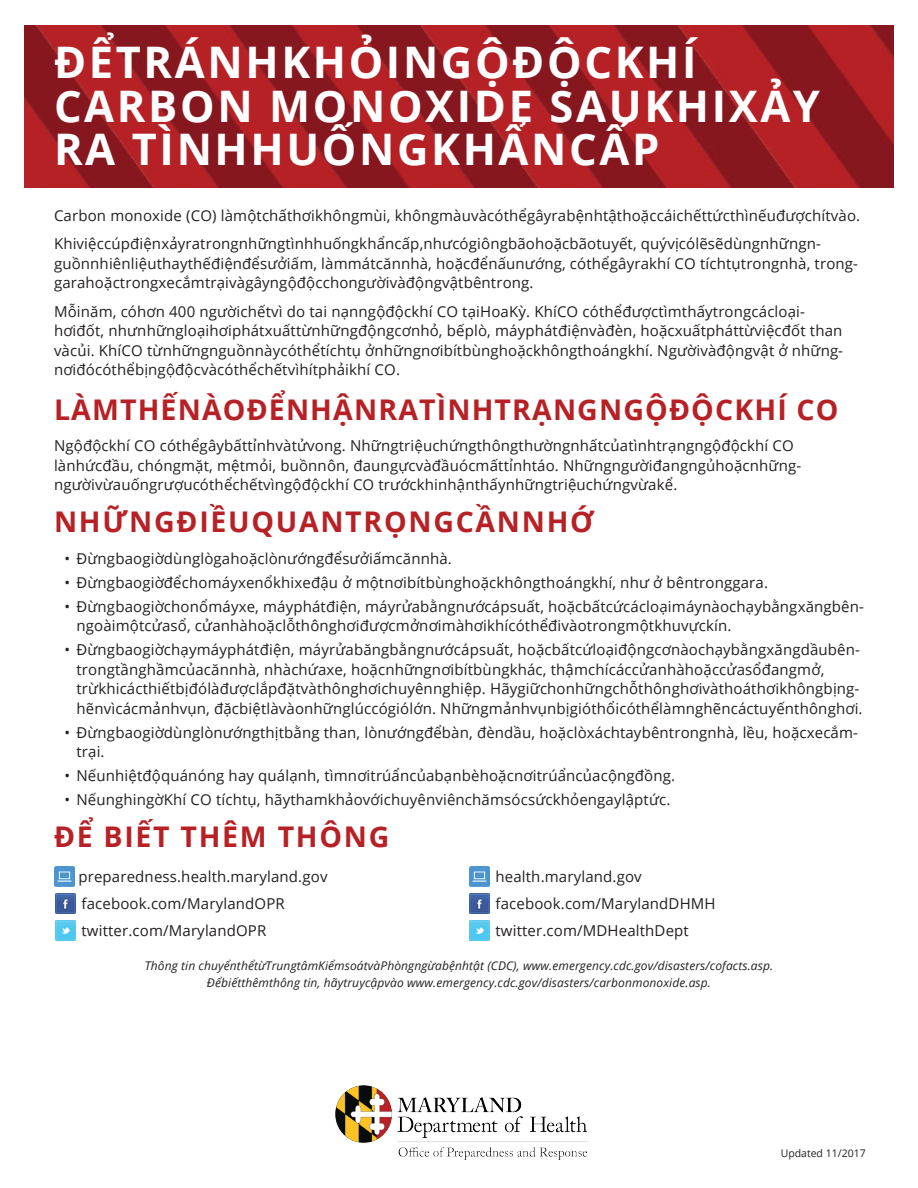
<style>
.page{position:relative;width:918px;height:1188px;background:#fff}
.page>*{position:absolute;margin:0;border:0;box-sizing:border-box;transform-origin:0 0}
.t1{font:700 43.5px/43.5px "Open Sans";letter-spacing:.06em;color:#fff}
.t2{font:700 28.5px "Open Sans";letter-spacing:.06em;color:#b72025}
.t3{font:700 28.5px "Open Sans";letter-spacing:.04em;color:#b72025}
.t4{font:15px/19.5px "Open Sans";letter-spacing:.01em;color:#231f20}
.t5{font:italic 12px/16.5px "Open Sans";letter-spacing:.01em;color:#231f20;text-align:center}
.t6{font:10.5px "Open Sans";color:#231f20}
</style>
<div class="page">
<img style="left:335px;top:1086px;width:253px;height:74px">
<img style="left:25px;top:26px;width:868px;height:161px">
<img style="left:54px;top:867px;width:20px;height:20px">
<img style="left:56px;top:894px;width:20px;height:20px">
<img style="left:56px;top:921px;width:20px;height:20px">
<img style="left:470px;top:867px;width:20px;height:20px">
<img style="left:470px;top:894px;width:20px;height:20px">
<img style="left:470px;top:921px;width:20px;height:20px">
<p class="t1" style="left:54px;top:39px;width:768px">ĐỂTRÁNHKHỎINGỘĐỘCKHÍ<br>CARBON MONOXIDE SAUKHIXẢY<br>RA TÌNHHUỐNGKHẨNCẤP</p>
<p class="t4" style="left:54px;top:205px;width:808px">Carbon monoxide (CO) làmộtchấthơikhôngmùi, khôngmàuvàcóthểgâyrabệnhtậthoặccáichếttứcthìnếuđượchítvào.</p>
<p class="t4" style="left:54px;top:234px;width:806px">Khiviệccúpđiệnxảyratrongnhữngtìnhhuốngkhẩncấp,nhưcógiôngbãohoặcbãotuyết, quývịcólẽsẽdùngnhữngn&shy;guồnnhiênliệuthaythếđiệnđểsưởiấm, làmmátcănnhà, hoặcđểnấunướng, cóthểgâyrakhí CO tíchtụtrongnhà, trong&shy;garahoặctrongxecắmtrạivàgâyngộđộcchongườivàđộngvậtbêntrong.</p>
<p class="t4" style="left:54px;top:301px;width:791px">Mỗinăm, cóhơn 400 ngườichếtvì do tai nạnngộđộckhí CO tạiHoaKỳ. KhíCO cóthểđượctìmthấytrongcácloại&shy;hơiđốt, nhưnhữngloạihơiphátxuấttừnhữngđộngcơnhỏ, bếplò, máyphátđiệnvàđèn, hoặcxuấtpháttừviệcđốt than vàcủi. KhíCO từnhữngnguồnnàycóthểtíchtụ ởnhữngnơibítbùnghoặckhôngthoángkhí. Ngườivàđộngvật ở những&shy;nơiđócóthểbịngộđộcvàcóthểchếtvìhítphảikhí CO.</p>
<p class="t3" style="left:54px;top:389px;width:786px">LÀMTHẾNÀOĐỂNHẬNRATÌNHTRẠNGNGỘĐỘCKHÍ CO</p>
<p class="t4" style="left:54px;top:436px;width:749px">Ngộđộckhí CO cóthểgâybấttỉnhvàtửvong. Nhữngtriệuchứngthôngthườngnhấtcủatìnhtrạngngộđộckhí CO lànhứcđầu, chóngmặt, mệtmỏi, buồnnôn, đaungựcvàđầuócmấttỉnhtáo. Nhữngngườiđangngủhoặcnhững&shy;ngườivừauốngrượucóthểchếtvìngộđộckhí CO trướckhinhậnthấynhữngtriệuchứngvừakể.</p>
<p class="t2" style="left:54px;top:502px;width:541px">NHỮNGĐIỀUQUANTRỌNGCẦNNHỚ</p>
<p class="t4" style="left:64px;top:548px;width:389px">• Đừngbaogiờdùnglògahoặclònướngđểsưởiấmcănnhà.</p>
<p class="t4" style="left:64px;top:572px;width:705px">• Đừngbaogiờđểchomáyxenổkhixeđậu ở mộtnơibítbùnghoặckhôngthoángkhí, như ở bêntronggara.</p>
<p class="t4" style="left:76px;top:596px;width:789px;text-indent:-12px">• Đừngbaogiờchonổmáyxe, máyphátđiện, máyrửabằngnướcápsuất, hoặcbấtcứcácloạimáynàochạybằngxăngbên&shy;ngoàimộtcửasổ, cửanhàhoặclỗthônghơiđượcmởnơimàhơikhícóthểđivàotrongmộtkhuvựckín.</p>
<p class="t4" style="left:76px;top:640px;width:788px;text-indent:-12px">• Đừngbaogiờchạymáyphátđiện, máyrửabăngbằngnướcápsuất, hoặcbấtcứloạiđộngcơnàochạybằngxăngdầubên&shy;trongtầnghầmcủacănnhà, nhàchứaxe, hoặcnhữngnơibítbùngkhác, thậmchícáccửanhàhoặccửasổđangmở, trừkhicácthiếtbịđólàđượclắpđặtvàthônghơichuyênnghiệp. Hãygiữchonhữngchỗthônghơivàthoáthơikhôngbịng&shy;hẽnvìcácmảnhvụn, đặcbiệtlàvàonhữnglúccógiólớn. Nhữngmảnhvụnbịgióthổicóthểlàmnghẽncáctuyếnthônghơi.</p>
<p class="t4" style="left:76px;top:722px;width:783px;text-indent:-12px">• Đừngbaogiờdùnglònướngthịtbằng than, lònướngđểbàn, đèndầu, hoặclòxáchtaybêntrongnhà, lều, hoặcxecắm&shy;trại.</p>
<p class="t4" style="left:64px;top:766px;width:612px">• Nếunhiệtđộquánóng hay quálạnh, tìmnơitrúẩncủabạnbèhoặcnơitrúẩncủacộngđồng.</p>
<p class="t4" style="left:64px;top:790px;width:607px">• NếunghingờKhí CO tíchtụ, hãythamkhảovớichuyênviênchămsócsứckhỏengaylậptức.</p>
<p class="t2" style="left:54px;top:816px;width:337px">ĐỂ BIẾT THÊM THÔNG</p>
<p class="t4" style="left:78px;top:867px;width:251px">preparedness.health.maryland.gov</p>
<p class="t4" style="left:82px;top:894px;width:205px">facebook.com/MarylandOPR</p>
<p class="t4" style="left:82px;top:921px;width:186px">twitter.com/MarylandOPR</p>
<p class="t4" style="left:496px;top:867px;width:148px">health.maryland.gov</p>
<p class="t4" style="left:496px;top:894px;width:222px">facebook.com/MarylandDHMH</p>
<p class="t4" style="left:496px;top:921px;width:195px">twitter.com/MDHealthDept</p>
<p class="t5" style="left:145px;top:957px;width:630px">Thông tin chuyểnthểtừTrungtâmKiểmsoátvàPhòngngừabệnhtật (CDC), www.emergency.cdc.gov/disasters/cofacts.asp.<br>Đểbiếtthêmthông tin, hãytruycậpvào www.emergency.cdc.gov/disasters/carbonmonoxide.asp.</p>
<p class="t6" style="left:781px;top:1146px;width:87px">Updated 11/2017</p>
</div>
